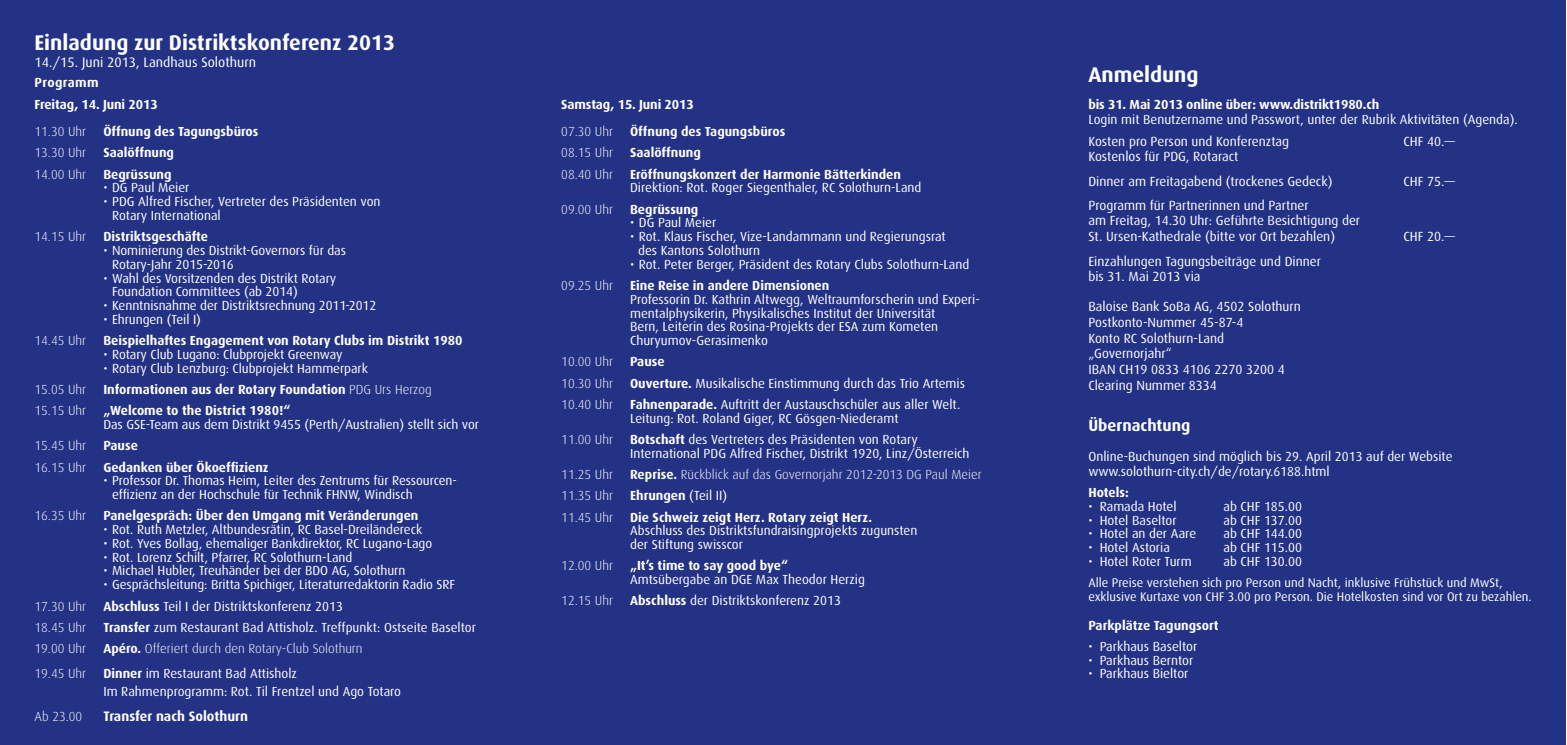
<style>
.page{position:relative;width:1567px;height:745px;background:#fff}
.page>*{position:absolute;margin:0;border:0;box-sizing:border-box;transform-origin:0 0}
.t1{font:700 21.25px "Dax";color:#fff}
.t2{font:700 16.25px "Dax";color:#fff}
.t3{font:13.75px "Dax";color:#fff}
.t4{font:700 13.75px "Dax";color:#fff}
.t5{font:13.25px/15.8px "Dax";color:#fff}
.t6{font:13.12px/13.8px "Dax";color:#fff}
.t7{font:700 13.12px/21.2px "Dax";color:#fff}
.t8{font:300 13.12px "Dax";color:#fff}
.t9{font:12.5px/13.8px "Dax";color:#fff}
.s1{font-weight:300}
.s2{font-weight:700}
.s3{font-weight:400}
</style>
<div class="page">
<div style="left:0;top:0;width:1565px;height:744px;background:#243285"></div>
<h1 class="t1" style="left:35px;top:30px;width:362px">Einladung zur Distriktskonferenz 2013</h1>
<p class="t3" style="left:35px;top:55px;width:223px">14./15. Juni 2013, Landhaus Solothurn</p>
<p class="t7" style="left:35px;top:72px;width:125px">Programm<br>Freitag, 14. Juni 2013</p>
<p class="t8" style="left:35px;top:124px;width:53px">11.30 Uhr</p>
<p class="t7" style="left:103px;top:121px;width:157px">Öffnung des Tagungsbüros</p>
<p class="t8" style="left:35px;top:145px;width:53px">13.30 Uhr</p>
<p class="t7" style="left:103px;top:142px;width:72px">Saalöffnung</p>
<p class="t8" style="left:35px;top:167px;width:53px">14.00 Uhr</p>
<p class="t7" style="left:103px;top:163px;width:70px">Begrüssung</p>
<p class="t6" style="left:103px;top:181px;width:88px">• DG Paul Meier</p>
<p class="t6" style="left:112px;top:195px;width:270px;text-indent:-9px">• PDG Alfred Fischer, Vertreter des Präsidenten von<br>Rotary International</p>
<p class="t8" style="left:35px;top:229px;width:53px">14.15 Uhr</p>
<p class="t7" style="left:103px;top:226px;width:106px">Distriktsgeschäfte</p>
<p class="t6" style="left:112px;top:243px;width:235px;text-indent:-9px">• Nominierung des Distrikt-Governors für das<br>Rotary-Jahr 2015-2016</p>
<p class="t6" style="left:112px;top:271px;width:226px;text-indent:-9px">• Wahl des Vorsitzenden des Distrikt Rotary<br>Foundation Committees (ab 2014)</p>
<p class="t6" style="left:103px;top:298px;width:274px">• Kenntnisnahme der Distriktsrechnung 2011-2012</p>
<p class="t6" style="left:103px;top:312px;width:99px">• Ehrungen (Teil I)</p>
<p class="t8" style="left:35px;top:333px;width:53px">14.45 Uhr</p>
<p class="t7" style="left:103px;top:330px;width:361px">Beispielhaftes Engagement von Rotary Clubs im Distrikt 1980</p>
<p class="t6" style="left:103px;top:347px;width:240px">• Rotary Club Lugano: Clubprojekt Greenway</p>
<p class="t6" style="left:103px;top:361px;width:266px">• Rotary Club Lenzburg: Clubprojekt Hammerpark</p>
<p class="t8" style="left:35px;top:382px;width:53px">15.05 Uhr</p>
<p class="t7" style="left:103px;top:378px;width:330px">Informationen aus der Rotary Foundation <span class="s1">PDG Urs Herzog</span></p>
<p class="t8" style="left:35px;top:403px;width:53px">15.15 Uhr</p>
<p class="t7" style="left:103px;top:400px;width:188px">„Welcome to the District 1980!“</p>
<p class="t6" style="left:103px;top:417px;width:377px">Das GSE-Team aus dem Distrikt 9455 (Perth/Australien) stellt sich vor</p>
<p class="t8" style="left:35px;top:438px;width:53px">15.45 Uhr</p>
<p class="t7" style="left:103px;top:435px;width:36px">Pause</p>
<p class="t8" style="left:35px;top:459px;width:53px">16.15 Uhr</p>
<p class="t7" style="left:103px;top:456px;width:167px">Gedanken über Ökoeffizienz</p>
<p class="t6" style="left:112px;top:473px;width:346px;text-indent:-9px">• Professor Dr. Thomas Heim, Leiter des Zentrums für Ressourcen&shy;effizienz an der Hochschule für Technik FHNW, Windisch</p>
<p class="t8" style="left:35px;top:508px;width:53px">16.35 Uhr</p>
<p class="t7" style="left:103px;top:505px;width:316px">Panelgespräch: Über den Umgang mit Veränderungen</p>
<p class="t6" style="left:103px;top:522px;width:320px">• Rot. Ruth Metzler, Altbundesrätin, RC Basel-Dreiländereck</p>
<p class="t6" style="left:103px;top:536px;width:330px">• Rot. Yves Bollag, ehemaliger Bankdirektor, RC Lugano-Lago</p>
<p class="t6" style="left:103px;top:550px;width:250px">• Rot. Lorenz Schilt, Pfarrer, RC Solothurn-Land</p>
<p class="t6" style="left:103px;top:563px;width:303px">• Michael Hubler, Treuhänder bei der BDO AG, Solothurn</p>
<p class="t6" style="left:103px;top:577px;width:353px">• Gesprächsleitung: Britta Spichiger, Literaturredaktorin Radio SRF</p>
<p class="t8" style="left:35px;top:598px;width:53px">17.30 Uhr</p>
<p class="t6" style="left:103px;top:598px;width:241px"><span class="s2">Abschluss</span> Teil I der Distriktskonferenz 2013</p>
<p class="t8" style="left:35px;top:619px;width:53px">18.45 Uhr</p>
<p class="t6" style="left:103px;top:620px;width:374px"><span class="s2">Transfer</span> zum Restaurant Bad Attisholz. Treffpunkt: Ostseite Baseltor</p>
<p class="t8" style="left:35px;top:641px;width:53px">19.00 Uhr</p>
<p class="t8" style="left:103px;top:641px;width:261px"><span class="s2">Apéro.</span> Offeriert durch den Rotary-Club Solothurn</p>
<p class="t8" style="left:35px;top:666px;width:53px">19.45 Uhr</p>
<p class="t6" style="left:103px;top:664px;width:299px;line-height:17.5px"><span class="s2">Dinner</span> im Restaurant Bad Attisholz<br>Im Rahmenprogramm: Rot. Til Frentzel und Ago Totaro</p>
<p class="t8" style="left:35px;top:708px;width:49px">Ab 23.00</p>
<p class="t4" style="left:103px;top:707px;width:146px">Transfer nach Solothurn</p>
<p class="t7" style="left:561px;top:93px;width:134px">Samstag, 15. Juni 2013</p>
<p class="t8" style="left:561px;top:124px;width:53px">07.30 Uhr</p>
<p class="t7" style="left:630px;top:121px;width:157px">Öffnung des Tagungsbüros</p>
<p class="t8" style="left:561px;top:145px;width:53px">08.15 Uhr</p>
<p class="t7" style="left:630px;top:142px;width:72px">Saalöffnung</p>
<p class="t8" style="left:561px;top:167px;width:53px">08.40 Uhr</p>
<p class="t7" style="left:630px;top:163px;width:272px">Eröffnungskonzert der Harmonie Bätterkinden</p>
<p class="t6" style="left:630px;top:181px;width:293px">Direktion: Rot. Roger Siegenthaler, RC Solothurn-Land</p>
<p class="t8" style="left:561px;top:202px;width:53px">09.00 Uhr</p>
<p class="t7" style="left:630px;top:198px;width:70px">Begrüssung</p>
<p class="t6" style="left:630px;top:216px;width:88px">• DG Paul Meier</p>
<p class="t6" style="left:638px;top:230px;width:309px;text-indent:-8px">• Rot. Klaus Fischer, Vize-Landammann und Regierungsrat des Kantons Solothurn</p>
<p class="t6" style="left:630px;top:257px;width:341px">• Rot. Peter Berger, Präsident des Rotary Clubs Solothurn-Land</p>
<p class="t8" style="left:561px;top:278px;width:53px">09.25 Uhr</p>
<p class="t7" style="left:630px;top:275px;width:201px">Eine Reise in andere Dimensionen</p>
<p class="t6" style="left:630px;top:292px;width:351px">Professorin Dr. Kathrin Altwegg, Weltraumforscherin und Experi&shy;mentalphysikerin, Physikalisches Institut der Universität<br>Bern, Leiterin des Rosina-Projekts der ESA zum Kometen Churyumov-Gerasimenko</p>
<p class="t8" style="left:561px;top:354px;width:53px">10.00 Uhr</p>
<p class="t7" style="left:630px;top:351px;width:36px">Pause</p>
<p class="t8" style="left:561px;top:376px;width:53px">10.30 Uhr</p>
<p class="t6" style="left:630px;top:376px;width:336px"><span class="s2">Ouverture.</span> Musikalische Einstimmung durch das Trio Artemis</p>
<p class="t8" style="left:561px;top:397px;width:53px">10.40 Uhr</p>
<p class="t6" style="left:630px;top:397px;width:332px"><span class="s2">Fahnenparade.</span> Auftritt der Austauschschüler aus aller Welt.<br>Leitung: Rot. Roland Giger, RC Gösgen-Niederamt</p>
<p class="t8" style="left:561px;top:432px;width:53px">11.00 Uhr</p>
<p class="t6" style="left:630px;top:432px;width:341px"><span class="s2">Botschaft</span> des Vertreters des Präsidenten von Rotary<br>International PDG Alfred Fischer, Distrikt 1920, Linz/Österreich</p>
<p class="t8" style="left:561px;top:467px;width:53px">11.25 Uhr</p>
<p class="t8" style="left:630px;top:467px;width:353px"><span class="s2">Reprise.</span> Rückblick auf das Governorjahr 2012-2013 DG Paul Meier</p>
<p class="t8" style="left:561px;top:488px;width:53px">11.35 Uhr</p>
<p class="t7" style="left:630px;top:485px;width:99px">Ehrungen <span class="s3">(Teil II)</span></p>
<p class="t8" style="left:561px;top:509px;width:53px">11.45 Uhr</p>
<p class="t7" style="left:630px;top:506px;width:243px">Die Schweiz zeigt Herz. Rotary zeigt Herz.</p>
<p class="t6" style="left:630px;top:523px;width:289px">Abschluss des Distriktsfundraisingprojekts zugunsten der Stiftung swisscor</p>
<p class="t8" style="left:561px;top:558px;width:53px">12.00 Uhr</p>
<p class="t7" style="left:630px;top:555px;width:159px">„It’s time to say good bye“</p>
<p class="t6" style="left:630px;top:572px;width:236px">Amtsübergabe an DGE Max Theodor Herzig</p>
<p class="t8" style="left:561px;top:593px;width:53px">12.15 Uhr</p>
<p class="t6" style="left:630px;top:593px;width:212px"><span class="s2">Abschluss</span> der Distriktskonferenz 2013</p>
<h1 class="t1" style="left:1088px;top:63px;width:112px">Anmeldung</h1>
<p class="t7" style="left:1088px;top:93px;width:292px">bis 31. Mai 2013 online über: www.distrikt1980.ch</p>
<p class="t6" style="left:1088px;top:112px;width:431px">Login mit Benutzername und Passwort, unter der Rubrik Aktivitäten (Agenda).</p>
<p class="t5" style="left:1088px;top:133px;width:202px">Kosten pro Person und Konferenztag</p>
<p class="t5" style="left:1403px;top:133px;width:53px">CHF 40.—</p>
<p class="t5" style="left:1088px;top:144px;width:245px;line-height:24.6px">Kostenlos für PDG, Rotaract<br>Dinner am Freitagabend (trockenes Gedeck)</p>
<p class="t5" style="left:1403px;top:173px;width:53px">CHF 75.—</p>
<p class="t5" style="left:1088px;top:198px;width:273px">Programm für Partnerinnen und Partner<br>am Freitag, 14.30 Uhr: Geführte Besichtigung der<br>St. Ursen-Kathedrale (bitte vor Ort bezahlen)</p>
<p class="t5" style="left:1403px;top:229px;width:53px">CHF 20.—</p>
<p class="t5" style="left:1088px;top:254px;width:234px;line-height:15px">Einzahlungen Tagungsbeiträge und Dinner bis 31. Mai 2013 via</p>
<p class="t5" style="left:1088px;top:298px;width:214px">Baloise Bank SoBa AG, 4502 Solothurn<br>Postkonto-Nummer 45-87-4<br>Konto RC Solothurn-Land „Governorjahr“<br>IBAN CH19 0833 4106 2270 3200 4<br>Clearing Nummer 8334</p>
<p class="t2" style="left:1088px;top:415px;width:103px">Übernachtung</p>
<p class="t6" style="left:1088px;top:448px;width:365px;line-height:15px">Online-Buchungen sind möglich bis 29. April 2013 auf der Website www.solothurn-city.ch/de/rotary.6188.html</p>
<p class="t7" style="left:1088px;top:481px;width:42px">Hotels:</p>
<p class="t6" style="left:1088px;top:499px;width:90px">• Ramada Hotel</p>
<p class="t6" style="left:1223px;top:499px;width:80px">ab CHF 185.00</p>
<p class="t6" style="left:1088px;top:513px;width:90px">• Hotel Baseltor</p>
<p class="t6" style="left:1223px;top:513px;width:80px">ab CHF 137.00</p>
<p class="t6" style="left:1088px;top:526px;width:109px">• Hotel an der Aare</p>
<p class="t6" style="left:1223px;top:526px;width:80px">ab CHF 144.00</p>
<p class="t6" style="left:1088px;top:540px;width:83px">• Hotel Astoria</p>
<p class="t6" style="left:1223px;top:540px;width:80px">ab CHF 115.00</p>
<p class="t6" style="left:1088px;top:554px;width:105px">• Hotel Roter Turm</p>
<p class="t6" style="left:1223px;top:554px;width:80px">ab CHF 130.00</p>
<p class="t9" style="left:1088px;top:575px;width:445px">Alle Preise verstehen sich pro Person und Nacht, inklusive Frühstück und MwSt, exklusive Kurtaxe von CHF 3.00 pro Person. Die Hotelkosten sind vor Ort zu bezahlen.</p>
<p class="t7" style="left:1088px;top:614px;width:132px">Parkplätze Tagungsort</p>
<p class="t6" style="left:1088px;top:639px;width:110px">• Parkhaus Baseltor</p>
<p class="t6" style="left:1088px;top:653px;width:106px">• Parkhaus Berntor</p>
<p class="t6" style="left:1088px;top:666px;width:101px">• Parkhaus Bieltor</p>
</div>
